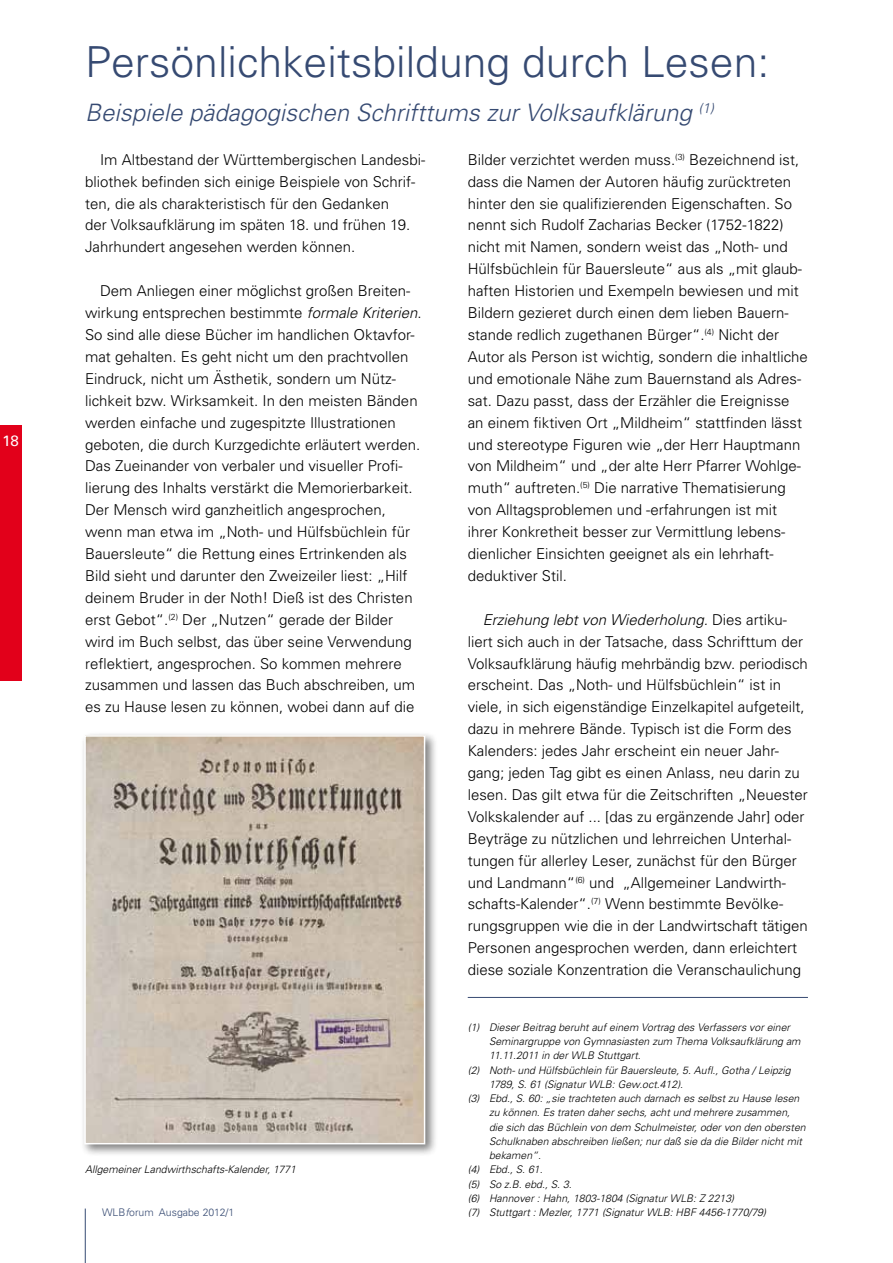
<style>
.page{position:relative;width:893px;height:1263px;background:#fff}
.page>*{position:absolute;margin:0;border:0;box-sizing:border-box;transform-origin:0 0}
.t1{font:300 42.75px "Univers";color:#364a72}
.t2{font:italic 300 24px "Univers";color:#364a72}
.t3{font:300 15px/21.9px "Univers";color:#000}
.t4{font:15px "Univers";color:#fff}
.t5{font:italic 300 10.5px "Univers";color:#000}
.t6{font:300 10.5px "Univers";color:#364a72}
.s1{font-style:italic}
</style>
<div class="page">
<hr style="left:85px;top:1208px;width:1px;height:55px;background:#364a72">
<div style="left:0;top:425px;width:21px;height:255px;background:#e2001a"></div>
<hr style="left:468px;top:997px;width:340px;height:1px;background:#364a72">
<div style="left:80px;top:731px;width:358px;height:426px;background:#000;opacity:.5"></div>
<img style="left:87px;top:738px;width:335px;height:403px">
<div style="left:84px;top:735px;width:341px;height:409px;border:2px solid #fff"></div>
<p class="t4" style="left:2px;top:431px;width:18px">18</p>
<h1 class="t1" style="left:85px;top:36px;width:686px">Persönlichkeitsbildung durch Lesen:</h1>
<h2 class="t2" style="left:85px;top:98px;width:631px">Beispiele pädagogischen Schrifttums zur Volksaufklärung <sup>(1)</sup></h2>
<p class="t3" style="left:85px;top:148px;width:342px;text-indent:15px">Im Altbestand der Württembergischen Landesbi&shy;bliothek befinden sich einige Beispiele von Schrif&shy;ten, die als charakteristisch für den Gedanken<br>der Volksaufklärung im späten 18. und frühen 19.<br>Jahrhundert angesehen werden können.</p>
<p class="t3" style="left:85px;top:279px;width:338px;text-indent:15px">Dem Anliegen einer möglichst großen Breiten&shy;wirkung entsprechen bestimmte <span class="s1">formale Kriterien</span>.<br>So sind alle diese Bücher im handlichen Oktavfor&shy;mat gehalten. Es geht nicht um den prachtvollen Eindruck, nicht um Ästhetik, sondern um Nütz&shy;lichkeit bzw. Wirksamkeit. In den meisten Bänden werden einfache und zugespitzte Illustrationen geboten, die durch Kurzgedichte erläutert werden.<br>Das Zueinander von verbaler und visueller Profi&shy;lierung des Inhalts verstärkt die Memorierbarkeit.<br>Der Mensch wird ganzheitlich angesprochen, wenn man etwa im „Noth- und Hülfsbüchlein für Bauersleute“ die Rettung eines Ertrinkenden als Bild sieht und darunter den Zweizeiler liest: „Hilf deinem Bruder in der Noth! Dieß ist des Christen erst Gebot“.<sup>(2)</sup> Der „Nutzen“ gerade der Bilder wird im Buch selbst, das über seine Verwendung reflektiert, angesprochen. So kommen mehrere zusammen und lassen das Buch abschreiben, um es zu Hause lesen zu können, wobei dann auf die</p>
<p class="t3" style="left:468px;top:148px;width:342px">Bilder verzichtet werden muss.<sup>(3)</sup> Bezeichnend ist, dass die Namen der Autoren häufig zurücktreten hinter den sie qualifizierenden Eigenschaften. So nennt sich Rudolf Zacharias Becker (1752-1822) nicht mit Namen, sondern weist das „Noth- und Hülfsbüchlein für Bauersleute“ aus als „mit glaub&shy;haften Historien und Exempeln bewiesen und mit Bildern gezieret durch einen dem lieben Bauern&shy;stande redlich zugethanen Bürger“.<sup>(4)</sup> Nicht der Autor als Person ist wichtig, sondern die inhaltliche und emotionale Nähe zum Bauernstand als Adres&shy;sat. Dazu passt, dass der Erzähler die Ereignisse an einem fiktiven Ort „Mildheim“ stattfinden lässt und stereotype Figuren wie „der Herr Hauptmann von Mildheim“ und „der alte Herr Pfarrer Wohlge&shy;muth“ auftreten.<sup>(5)</sup> Die narrative Thematisierung von Alltagsproblemen und -erfahrungen ist mit ihrer Konkretheit besser zur Vermittlung lebens&shy;dienlicher Einsichten geeignet als ein lehrhaft&shy;deduktiver Stil.</p>
<p class="t3" style="left:468px;top:608px;width:342px;text-indent:15px"><span class="s1">Erziehung lebt von Wiederholung.</span> Dies artiku&shy;liert sich auch in der Tatsache, dass Schrifttum der Volksaufklärung häufig mehrbändig bzw. periodisch erscheint. Das „Noth- und Hülfsbüchlein“ ist in viele, in sich eigenständige Einzelkapitel aufgeteilt, dazu in mehrere Bände. Typisch ist die Form des Kalenders: jedes Jahr erscheint ein neuer Jahr&shy;gang; jeden Tag gibt es einen Anlass, neu darin zu lesen. Das gilt etwa für die Zeitschriften „Neuester Volkskalender auf ... [das zu ergänzende Jahr] oder Beyträge zu nützlichen und lehrreichen Unterhal&shy;tungen für allerley Leser, zunächst für den Bürger und Landmann“<sup>(6)</sup> und „Allgemeiner Landwirth&shy;schafts-Kalender“.<sup>(7)</sup> Wenn bestimmte Bevölke&shy;rungsgruppen wie die in der Landwirtschaft tätigen Personen angesprochen werden, dann erleichtert diese soziale Konzentration die Veranschaulichung</p>
<p class="t5" style="left:85px;top:1162px;width:212px">Allgemeiner Landwirthschafts-Kalender, 1771</p>
<p class="t6" style="left:102px;top:1206px;width:134px">WLB<span class="s1">f</span>orum Ausgabe 2012/1</p>
<p class="t5" style="left:468px;top:1021px;width:324px">(1) Dieser Beitrag beruht auf einem Vortrag des Verfassers vor einer</p>
<p class="t5" style="left:489px;top:1035px;width:313px">Seminargruppe von Gymnasiasten zum Thema Volksaufklärung am</p>
<p class="t5" style="left:489px;top:1049px;width:153px">11.11.2011 in der WLB Stuttgart.</p>
<p class="t5" style="left:468px;top:1063px;width:324px">(2) Noth- und Hülfsbüchlein für Bauersleute, 5. Aufl., Gotha / Leipzig</p>
<p class="t5" style="left:489px;top:1078px;width:196px">1789, S. 61 (Signatur WLB: Gew.oct.412).</p>
<p class="t5" style="left:468px;top:1092px;width:333px">(3) Ebd., S. 60: „sie trachteten auch darnach es selbst zu Hause lesen</p>
<p class="t5" style="left:489px;top:1106px;width:303px">zu können. Es traten daher sechs, acht und mehrere zusammen,</p>
<p class="t5" style="left:489px;top:1120px;width:318px">die sich das Büchlein von dem Schulmeister, oder von den obersten</p>
<p class="t5" style="left:489px;top:1135px;width:314px">Schulknaben abschreiben ließen; nur daß sie da die Bilder nicht mit</p>
<p class="t5" style="left:489px;top:1149px;width:53px">bekamen“.</p>
<p class="t5" style="left:468px;top:1163px;width:76px">(4) Ebd., S. 61.</p>
<p class="t5" style="left:468px;top:1177px;width:106px">(5) So z.B. ebd., S. 3.</p>
<p class="t5" style="left:468px;top:1192px;width:268px">(6) Hannover : Hahn, 1803-1804 (Signatur WLB: Z 2213)</p>
<p class="t5" style="left:468px;top:1206px;width:300px">(7) Stuttgart : Mezler, 1771 (Signatur WLB: HBF 4456-1770/79)</p>
</div>
